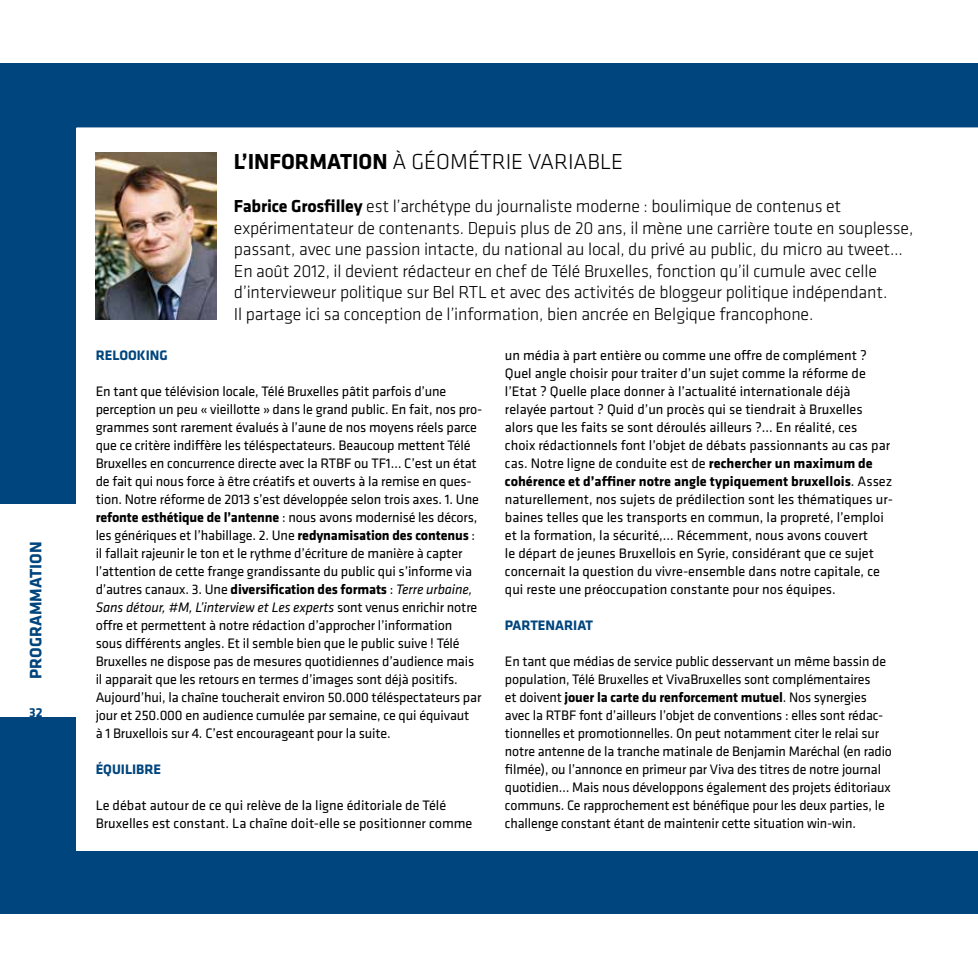
<style>
.page{position:relative;width:978px;height:978px;background:#fff}
.page>*{position:absolute;margin:0;border:0;box-sizing:border-box;transform-origin:0 0}
.t1{font:300 22.5px "Klavika";color:#000}
.t2{font:300 18px/21.6px "Klavika";letter-spacing:-.01em;color:#000}
.t3{font:700 17.25px "Klavika";color:#00457d}
.t4{font:14.25px/18px "Klavika";letter-spacing:-.01em;color:#000}
.t5{font:700 14.25px "Klavika";color:#00457d}
.t6{font:700 13.5px "Klavika";color:#00457d}
.s1{font-weight:700}
.s2{font-style:italic}
</style>
<div class="page">
<div style="left:0;top:64px;width:978px;height:850px;background:#00457d"></div>
<div style="left:77px;top:128px;width:901px;height:722px;background:#fff"></div>
<div style="left:0;top:504px;width:77px;height:212px;background:#fff"></div>
<img style="left:96px;top:152px;width:121px;height:168px">
<p class="t3" style="left:27px;top:679px;width:139px;rotate:-90deg">PROGRAMMATION</p>
<p class="t6" style="left:29px;top:705px;width:15px">32</p>
<h1 class="t1" style="left:234px;top:149px;width:391px"><span class="s1">L’INFORMATION</span> À GÉOMÉTRIE VARIABLE</h1>
<p class="t2" style="left:234px;top:196px;width:681px"><span class="s1">Fabrice Grosfilley</span> est l’archétype du journaliste moderne : boulimique de contenus et expérimentateur de contenants. Depuis plus de 20 ans, il mène une carrière toute en souplesse, passant, avec une passion intacte, du national au local, du privé au public, du micro au tweet… En août 2012, il devient rédacteur en chef de Télé Bruxelles, fonction qu’il cumule avec celle d’intervieweur politique sur Bel RTL et avec des activités de bloggeur politique indépendant.<br>Il partage ici sa conception de l’information, bien ancrée en Belgique francophone.</p>
<p class="t5" style="left:96px;top:348px;width:74px">RELOOKING</p>
<p class="t4" style="left:96px;top:383px;width:388px">En tant que télévision locale, Télé Bruxelles pâtit parfois d’une perception un peu « vieillotte » dans le grand public. En fait, nos pro&shy;grammes sont rarement évalués à l’aune de nos moyens réels parce que ce critère indiffère les téléspectateurs. Beaucoup mettent Télé Bruxelles en concurrence directe avec la RTBF ou TF1… C’est un état de fait qui nous force à être créatifs et ouverts à la remise en ques&shy;tion. Notre réforme de 2013 s’est développée selon trois axes. 1. Une <span class="s1">refonte esthétique de l’antenne</span> : nous avons modernisé les décors, les génériques et l’habillage. 2. Une <span class="s1">redynamisation des contenus</span> : il fallait rajeunir le ton et le rythme d’écriture de manière à capter l’attention de cette frange grandissante du public qui s’informe via d’autres canaux. 3. Une <span class="s1">diversification des formats</span> : <span class="s2">Terre urbaine, Sans détour, #M, L’interview et Les experts</span> sont venus enrichir notre offre et permettent à notre rédaction d’approcher l’information sous différents angles. Et il semble bien que le public suive ! Télé Bruxelles ne dispose pas de mesures quotidiennes d’audience mais il apparait que les retours en termes d’images sont déjà positifs.<br>Aujourd’hui, la chaîne toucherait environ 50.000 téléspectateurs par jour et 250.000 en audience cumulée par semaine, ce qui équivaut<br>à 1 Bruxellois sur 4. C’est encourageant pour la suite.</p>
<p class="t5" style="left:96px;top:762px;width:67px">ÉQUILIBRE</p>
<p class="t4" style="left:96px;top:797px;width:378px">Le débat autour de ce qui relève de la ligne éditoriale de Télé<br>Bruxelles est constant. La chaîne doit-elle se positionner comme</p>
<p class="t4" style="left:505px;top:347px;width:389px">un média à part entière ou comme une offre de complément ?<br>Quel angle choisir pour traiter d’un sujet comme la réforme de l’Etat ? Quelle place donner à l’actualité internationale déjà relayée partout ? Quid d’un procès qui se tiendrait à Bruxelles alors que les faits se sont déroulés ailleurs ?... En réalité, ces<br>choix rédactionnels font l’objet de débats passionnants au cas par cas. Notre ligne de conduite est de <span class="s1">rechercher un maximum de cohérence et d’affiner notre angle typiquement bruxellois</span>. Assez naturellement, nos sujets de prédilection sont les thématiques ur&shy;baines telles que les transports en commun, la propreté, l’emploi et la formation, la sécurité,… Récemment, nous avons couvert<br>le départ de jeunes Bruxellois en Syrie, considérant que ce sujet concernait la question du vivre-ensemble dans notre capitale, ce qui reste une préoccupation constante pour nos équipes.</p>
<p class="t5" style="left:505px;top:617px;width:90px">PARTENARIAT</p>
<p class="t4" style="left:505px;top:653px;width:389px">En tant que médias de service public desservant un même bassin de population, Télé Bruxelles et VivaBruxelles sont complémentaires<br>et doivent <span class="s1">jouer la carte du renforcement mutuel</span>. Nos synergies avec la RTBF font d’ailleurs l’objet de conventions : elles sont rédac&shy;tionnelles et promotionnelles. On peut notamment citer le relai sur notre antenne de la tranche matinale de Benjamin Maréchal (en radio filmée), ou l’annonce en primeur par Viva des titres de notre journal quotidien… Mais nous développons également des projets éditoriaux communs. Ce rapprochement est bénéfique pour les deux parties, le challenge constant étant de maintenir cette situation win-win.</p>
</div>
